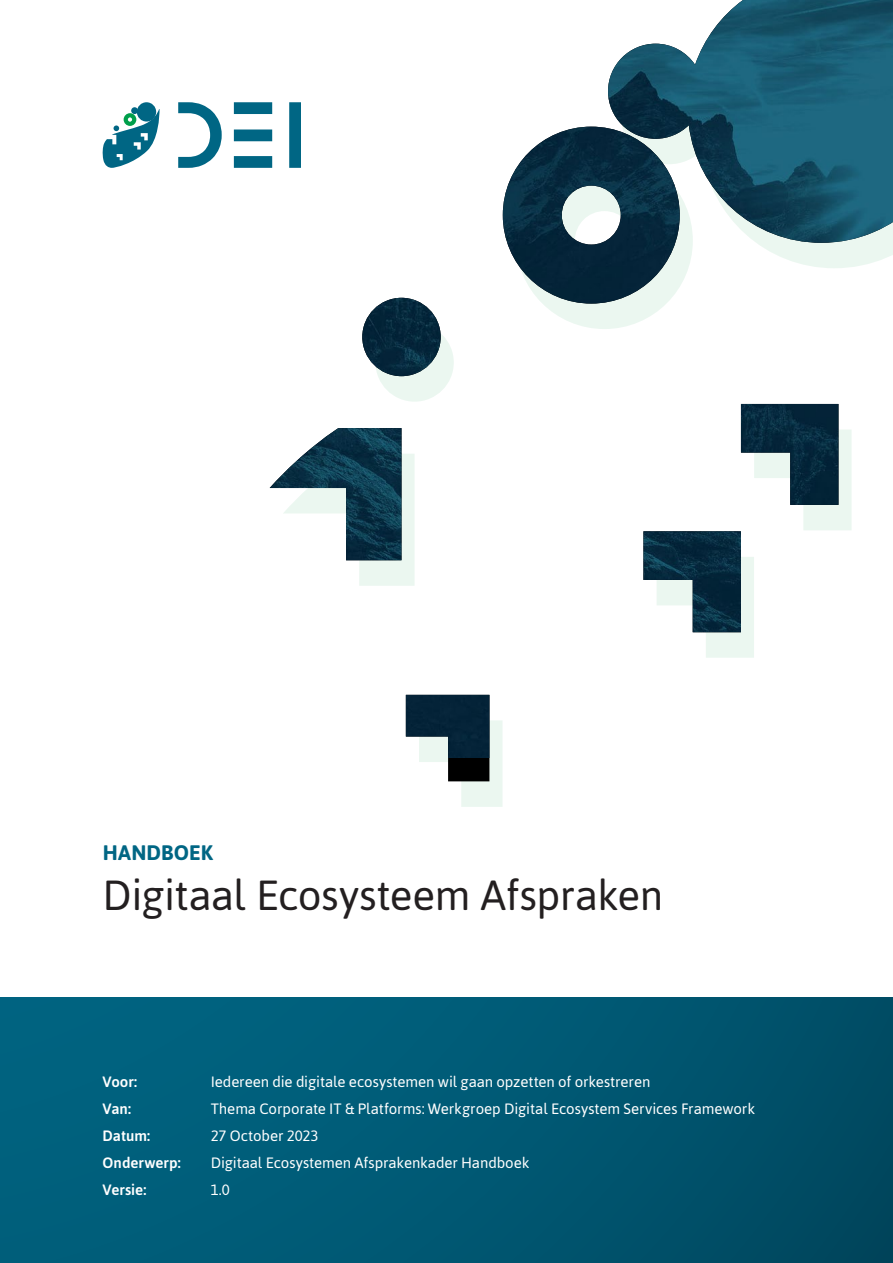
<style>
.page{position:relative;width:893px;height:1263px;background:#fff}
.page>*{position:absolute;margin:0;border:0;box-sizing:border-box;transform-origin:0 0}
.t1{font:42px "Asap";letter-spacing:-.01em;color:#231f20}
.t2{font:700 21px "Asap";letter-spacing:.005em;color:#006684}
.t3{font:15px "Asap";letter-spacing:-.005em;color:#fff}
.t4{font:500 15px "Asap";letter-spacing:-.005em;color:#fff}
</style>
<div class="page">
<div style="left:0;top:997px;width:893px;height:266px;background:linear-gradient(to right,#006582,#004c64)"></div>
<img style="left:270px;top:0;width:623px;height:758px">
<svg style="left:178px;top:102px;width:44px;height:66px"></svg>
<svg style="left:234px;top:102px;width:38px;height:12px"></svg>
<svg style="left:234px;top:129px;width:38px;height:12px"></svg>
<svg style="left:234px;top:156px;width:38px;height:12px"></svg>
<svg style="left:289px;top:102px;width:12px;height:66px"></svg>
<div style="left:137px;top:102px;width:19px;height:20px;background:#006684;border-radius:50%"></div>
<svg style="left:103px;top:109px;width:57px;height:59px"></svg>
<p class="t2" style="left:103px;top:838px;width:112px">HANDBOEK</p>
<p class="t1" style="left:103px;top:868px;width:562px">Digitaal Ecosysteem Afspraken</p>
<p class="t4" style="left:103px;top:1072px;width:36px">Voor:</p>
<p class="t3" style="left:211px;top:1072px;width:441px">Iedereen die digitale ecosystemen wil gaan opzetten of orkestreren</p>
<p class="t4" style="left:103px;top:1099px;width:30px">Van:</p>
<p class="t3" style="left:211px;top:1099px;width:546px">Thema Corporate IT &amp; Platforms: Werkgroep Digital Ecosystem Services Framework</p>
<p class="t4" style="left:103px;top:1126px;width:49px">Datum:</p>
<p class="t3" style="left:211px;top:1126px;width:109px">27 October 2023</p>
<p class="t4" style="left:103px;top:1153px;width:79px">Onderwerp:</p>
<p class="t3" style="left:211px;top:1153px;width:320px">Digitaal Ecosystemen Afsprakenkader Handboek</p>
<p class="t4" style="left:103px;top:1180px;width:45px">Versie:</p>
<p class="t3" style="left:211px;top:1180px;width:21px">1.0</p>
</div>
